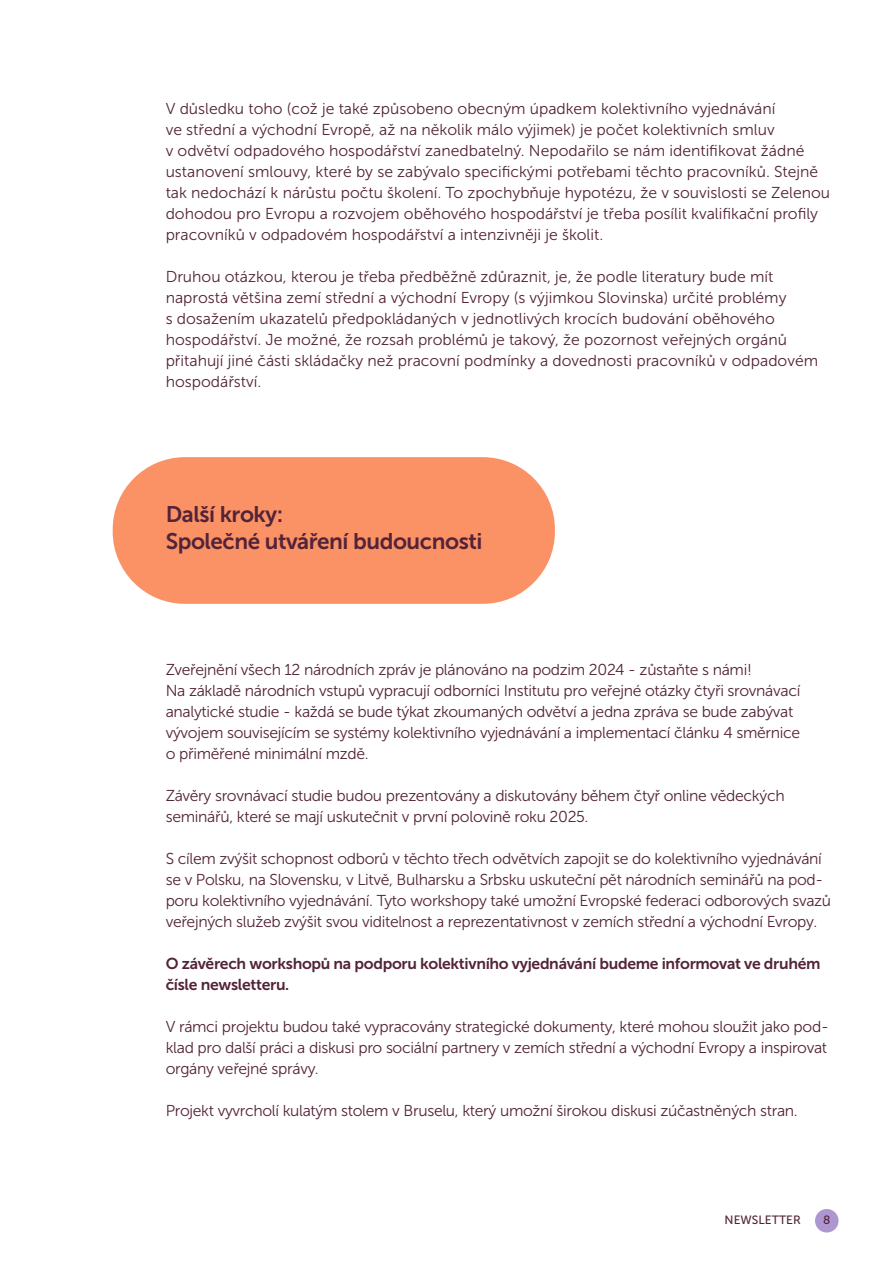
<style>
.page{position:relative;width:893px;height:1263px;background:#fff}
.page>*{position:absolute;margin:0;border:0;box-sizing:border-box;transform-origin:0 0}
.tyt01{font:22.5px "Museo Sans 700";letter-spacing:-.02em;color:#532338}
.tekst_reg{font:15.75px/21px "Museo Sans 300";letter-spacing:-.02em;color:#532338}
.tekst_reg-2{font:15.75px/21px "Museo Sans 300";color:#532338}
.tekst_reg-3{font:15.75px/21px "Museo Sans 700";letter-spacing:-.02em;color:#532338}
.t1{font:12px "Museo Sans 500";color:#532338}
</style>
<div class="page">
<div style="left:113px;top:457px;width:442px;height:147px;background:#fa9266;border-radius:72px"></div>
<div style="left:815px;top:1209px;width:23px;height:23px;background:#ad97d1;border-radius:50%"></div>
<p class="tekst_reg-2" style="left:166px;top:98px;width:666px">V důsledku toho (což je také způsobeno obecným úpadkem kolektivního vyjednávání<br>ve střední a východní Evropě, až na několik málo výjimek) je počet kolektivních smluv<br>v odvětví odpadového hospodářství zanedbatelný. Nepodařilo se nám identifikovat žádné ustanovení smlouvy, které by se zabývalo specifickými potřebami těchto pracovníků. Stejně tak nedochází k nárůstu počtu školení. To zpochybňuje hypotézu, že v souvislosti se Zelenou dohodou pro Evropu a rozvojem oběhového hospodářství je třeba posílit kvalifikační profily pracovníků v odpadovém hospodářství a intenzivněji je školit.</p>
<p class="tekst_reg-2" style="left:166px;top:266px;width:654px">Druhou otázkou, kterou je třeba předběžně zdůraznit, je, že podle literatury bude mít naprostá většina zemí střední a východní Evropy (s výjimkou Slovinska) určité problémy<br>s dosažením ukazatelů předpokládaných v jednotlivých krocích budování oběhového hospodářství. Je možné, že rozsah problémů je takový, že pozornost veřejných orgánů přitahují jiné části skládačky než pracovní podmínky a dovednosti pracovníků v odpadovém hospodářství.</p>
<p class="tyt01" style="left:166px;top:501px;width:119px">Další kroky:</p>
<p class="tyt01" style="left:166px;top:528px;width:318px">Společné utváření budoucnosti</p>
<p class="tekst_reg" style="left:166px;top:659px;width:588px">Zveřejnění všech 12 národních zpráv je plánováno na podzim 2024 - zůstaňte s námi!</p>
<p class="tekst_reg" style="left:166px;top:680px;width:636px">Na základě národních vstupů vypracují odborníci Institutu pro veřejné otázky čtyři srovnávací analytické studie - každá se bude týkat zkoumaných odvětví a jedna zpráva se bude zabývat vývojem souvisejícím se systémy kolektivního vyjednávání a implementací článku 4 směrnice o přiměřené minimální mzdě.</p>
<p class="tekst_reg" style="left:166px;top:785px;width:621px">Závěry srovnávací studie budou prezentovány a diskutovány během čtyř online vědeckých seminářů, které se mají uskutečnit v první polovině roku 2025.</p>
<p class="tekst_reg" style="left:166px;top:848px;width:667px">S cílem zvýšit schopnost odborů v těchto třech odvětvích zapojit se do kolektivního vyjednávání se v Polsku, na Slovensku, v Litvě, Bulharsku a Srbsku uskuteční pět národních seminářů na pod&shy;poru kolektivního vyjednávání. Tyto workshopy také umožní Evropské federaci odborových svazů veřejných služeb zvýšit svou viditelnost a reprezentativnost v zemích střední a východní Evropy.</p>
<p class="tekst_reg-3" style="left:166px;top:953px;width:656px">O závěrech workshopů na podporu kolektivního vyjednávání budeme informovat ve druhém čísle newsletteru.</p>
<p class="tekst_reg" style="left:166px;top:1016px;width:665px;text-align:justify">V rámci projektu budou také vypracovány strategické dokumenty, které mohou sloužit jako pod&shy;klad pro další práci a diskusi pro sociální partnery v zemích střední a východní Evropy a inspirovat orgány veřejné správy.</p>
<p class="tekst_reg" style="left:166px;top:1100px;width:634px">Projekt vyvrcholí kulatým stolem v Bruselu, který umožní širokou diskusi zúčastněných stran.</p>
<p class="t1" style="left:725px;top:1214px;width:78px">NEWSLETTER</p>
<p class="t1" style="left:823px;top:1214px;width:9px">8</p>
</div>
